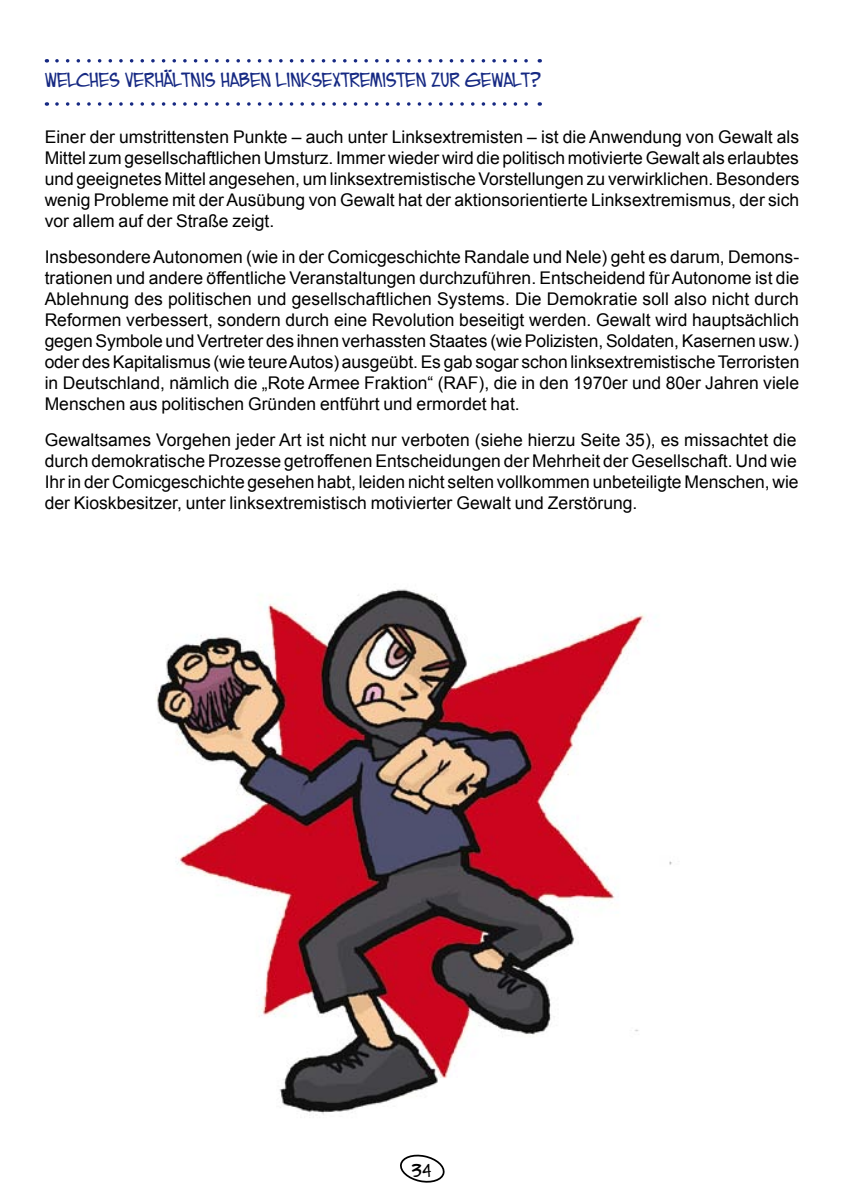
<style>
.page{position:relative;width:844px;height:1191px;background:#fff}
.page>*{position:absolute;margin:0;border:0;box-sizing:border-box;transform-origin:0 0}
.t1{font:19.25px "Euro Comic";color:#162983}
.t2{font:17.5px/21px "Arial";color:#000;text-align:justify}
.t3{font:17.5px "Euro Comic";color:#000}
</style>
<div class="page">
<svg style="left:400px;top:1154px;width:45px;height:29px"></svg>
<svg style="left:57px;top:59px;width:483px;height:4px"></svg>
<svg style="left:57px;top:102px;width:483px;height:4px"></svg>
<img style="left:156px;top:589px;width:516px;height:526px">
<p class="t1" style="left:45px;top:68px;width:497px">WELCHES VERHÄLTNIS HABEN LINKSEXTREMISTEN ZUR GEWALT?</p>
<p class="t2" style="left:45px;top:127px;width:756px">Einer der umstrittensten Punkte – auch unter Linksextremisten – ist die Anwendung von Gewalt als Mittel zum gesellschaftlichen Umsturz. Immer wieder wird die politisch motivierte Gewalt als erlaubtes und geeignetes Mittel angesehen, um linksextremistische Vorstellungen zu verwirklichen. Besonders wenig Probleme mit der Ausübung von Gewalt hat der aktionsorientierte Linksextremismus, der sich vor allem auf der Straße zeigt.</p>
<p class="t2" style="left:45px;top:246px;width:756px">Insbesondere Autonomen (wie in der Comicgeschichte Randale und Nele) geht es darum, Demons&shy;trationen und andere öffentliche Veranstaltungen durchzuführen. Entscheidend für Autonome ist die Ablehnung des politischen und gesellschaftlichen Systems. Die Demokratie soll also nicht durch Reformen verbessert, sondern durch eine Revolution beseitigt werden. Gewalt wird hauptsächlich gegen Symbole und Vertreter des ihnen verhassten Staates (wie Polizisten, Soldaten, Kasernen usw.) oder des Kapitalismus (wie teure Autos) ausgeübt. Es gab sogar schon linksextremistische Terroristen in Deutschland, nämlich die „Rote Armee Fraktion“ (RAF), die in den 1970er und 80er Jahren viele Menschen aus politischen Gründen entführt und ermordet hat.</p>
<p class="t2" style="left:45px;top:429px;width:755px;text-align:left">Gewaltsames Vorgehen jeder Art ist nicht nur verboten (siehe hierzu Seite 35), es missachtet die durch demokratische Prozesse getroffenen Entscheidungen der Mehrheit der Gesellschaft. Und wie Ihr in der Comicgeschichte gesehen habt, leiden nicht selten vollkommen unbeteiligte Menschen, wie der Kioskbesitzer, unter linksextremistisch motivierter Gewalt und Zerstörung.</p>
<p class="t3" style="left:411px;top:1159px;width:21px">34</p>
</div>
